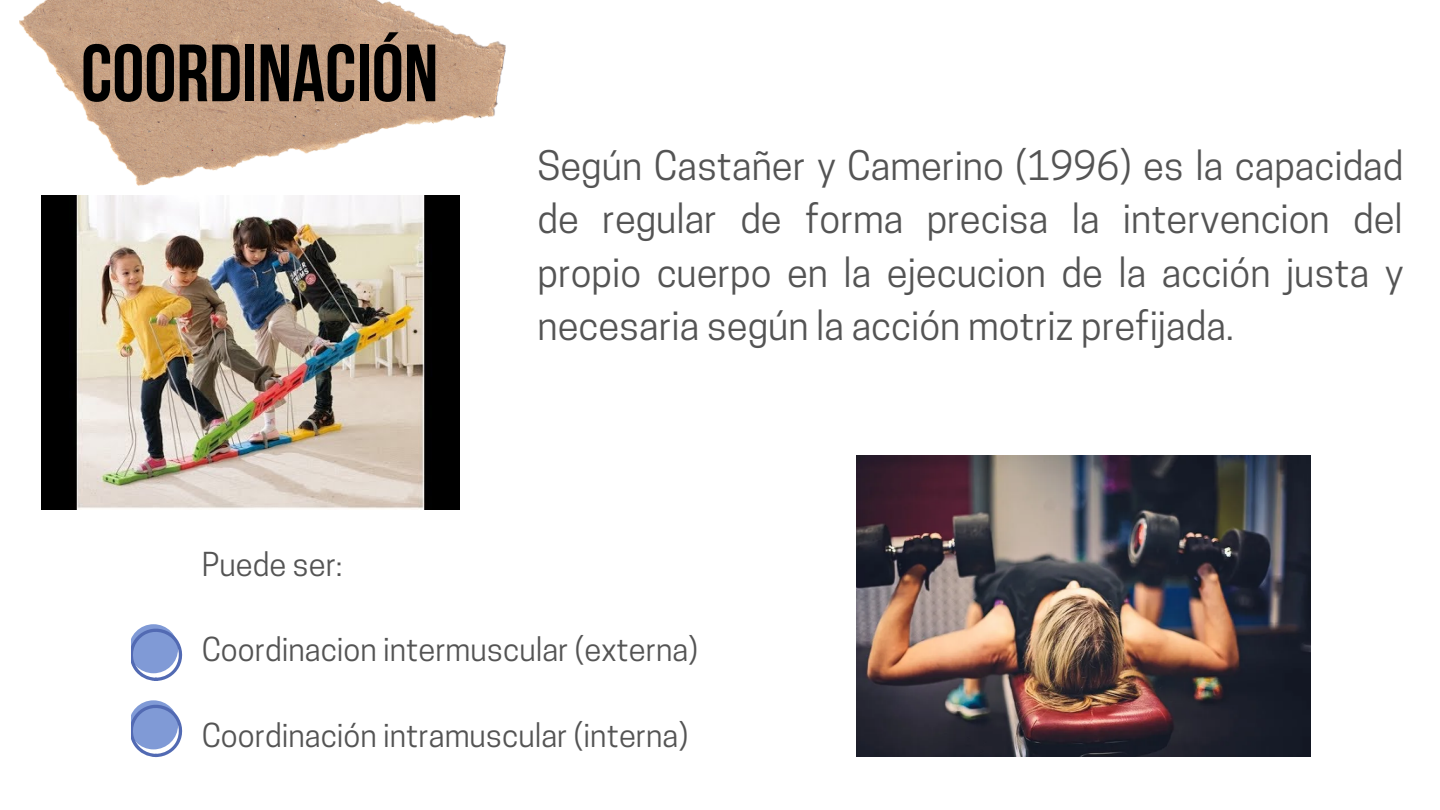
<style>
.page{position:relative;width:1440px;height:810px;background:#fff}
.page>*{position:absolute;margin:0;border:0;box-sizing:border-box;transform-origin:0 0}
.t1{font:81px "Bebas Neue Cyrillic";color:#000}
.t2{font:38.2px/53.1px "Cooper Hewitt";color:#545454;text-align:justify}
.t3{font:31px "Cooper Hewitt";color:#545454}
</style>
<div class="page">
<img style="left:20px;top:0;width:486px;height:186px">
<svg style="left:131px;top:624px;width:51px;height:57px"></svg>
<svg style="left:131px;top:700px;width:51px;height:57px"></svg>
<img style="left:41px;top:196px;width:419px;height:313px">
<img style="left:857px;top:455px;width:454px;height:302px">
<h1 class="t1" style="left:81px;top:41px;width:359px">COORDINACIÓN</h1>
<p class="t3" style="left:202px;top:552px;width:142px">Puede ser:</p>
<p class="t2" style="left:538px;top:144px;width:867px">Según Castañer y Camerino (1996) es la capacidad de regular de forma precisa la intervencion del propio cuerpo en la ejecucion de la acción justa y necesaria según la acción motriz prefijada.</p>
<p class="t3" style="left:202px;top:638px;width:498px">Coordinacion intermuscular (externa)</p>
<p class="t3" style="left:202px;top:723px;width:488px">Coordinación intramuscular (interna)</p>
</div>
